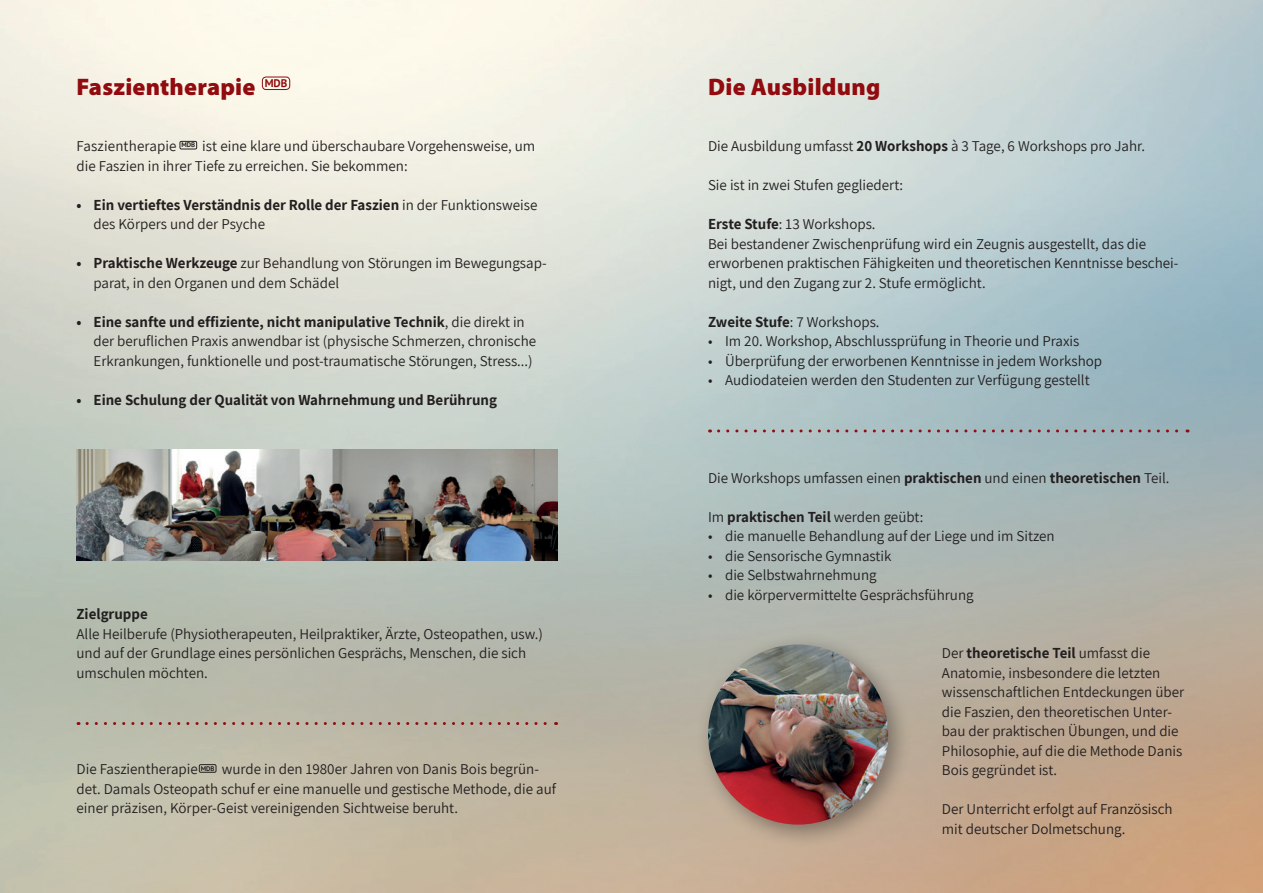
<style>
.page{position:relative;width:1263px;height:893px;background:#fff}
.page>*{position:absolute;margin:0;border:0;box-sizing:border-box;transform-origin:0 0}
.t1{font:900 24px "Myriad Pro";letter-spacing:.01em;color:#910b0f}
.t2{font:15px/19.5px "Assistant";color:#231f20}
.t3{font:700 15px/19.5px "Assistant";color:#231f20}
.t4{font:700 11.1px "PT Sans";color:#910b0f}
.t5{font:700 6.75px "PT Sans";color:#231f20}
.s1{font-weight:400}
.s2{font-weight:700}
</style>
<div class="page">
<img style="left:0;top:0;width:1263px;height:893px">
<div style="left:262px;top:77px;width:28px;height:13px;border:1px solid #910b0f;border-radius:4px"></div>
<div style="left:180px;top:141px;width:17px;height:8px;border:1px solid #231f20;border-radius:2px"></div>
<div style="left:199px;top:764px;width:17px;height:8px;border:1px solid #231f20;border-radius:2px"></div>
<svg style="left:87px;top:722px;width:470px;height:3px"></svg>
<img style="left:77px;top:450px;width:480px;height:110px">
<svg style="left:718px;top:429px;width:470px;height:3px"></svg>
<div style="left:695px;top:632px;width:217px;height:217px;background:#231f20;opacity:.45"></div>
<img style="left:708px;top:644px;width:180px;height:181px;border-radius:90px">
<p class="t1" style="left:77px;top:73px;width:180px">Faszientherapie</p>
<p class="t4" style="left:265px;top:76px;width:24px">MDB</p>
<p class="t2" style="left:77px;top:136px;width:460px;text-indent:126px">ist eine klare und überschaubare Vorgehensweise, um die Faszien in ihrer Tiefe zu erreichen. Sie bekommen:</p>
<p class="t3" style="left:94px;top:195px;width:445px;text-indent:-17px">• Ein vertieftes Verständnis der Rolle der Faszien <span class="s1">in der Funktionsweise des Körpers und der Psyche</span></p>
<p class="t2" style="left:94px;top:253px;width:455px;text-indent:-17px"><span class="s2">• Praktische Werkzeuge</span> zur Behandlung von Störungen im Bewegungsap&shy;parat, in den Organen und dem Schädel</p>
<p class="t2" style="left:94px;top:311px;width:444px;text-indent:-17px"><span class="s2">• Eine sanfte und effiziente, nicht manipulative Technik</span>, die direkt in der beruflichen Praxis anwendbar ist (physische Schmerzen, chronische<br>Erkrankungen, funktionelle und post-traumatische Störungen, Stress...)</p>
<p class="t3" style="left:77px;top:390px;width:422px">• Eine Schulung der Qualität von Wahrnehmung und Berührung</p>
<p class="t2" style="left:77px;top:136px;width:102px">Faszientherapie</p>
<p class="t5" style="left:181px;top:141px;width:15px">MDB</p>
<p class="t3" style="left:77px;top:604px;width:73px">Zielgruppe</p>
<p class="t2" style="left:77px;top:623px;width:468px">Alle Heilberufe (Physiotherapeuten, Heilpraktiker, Ärzte, Osteopathen, usw.) und auf der Grundlage eines persönlichen Gesprächs, Menschen, die sich umschulen möchten.</p>
<p class="t2" style="left:77px;top:759px;width:481px;text-indent:145px">wurde in den 1980er Jahren von Danis Bois begrün&shy;det. Damals Osteopath schuf er eine manuelle und gestische Methode, die auf einer präzisen, Körper-Geist vereinigenden Sichtweise beruht.</p>
<p class="t2" style="left:77px;top:759px;width:123px">Die Faszientherapie</p>
<p class="t5" style="left:201px;top:764px;width:15px">MDB</p>
<p class="t1" style="left:708px;top:73px;width:174px">Die Ausbildung</p>
<p class="t2" style="left:708px;top:136px;width:439px">Die Ausbildung umfasst <span class="s2">20 Workshops</span> à 3 Tage, 6 Workshops pro Jahr.</p>
<p class="t2" style="left:708px;top:175px;width:197px">Sie ist in zwei Stufen gegliedert:</p>
<p class="t2" style="left:708px;top:214px;width:169px"><span class="s2">Erste Stufe</span>: 13 Workshops.</p>
<p class="t2" style="left:708px;top:233px;width:472px">Bei bestandener Zwischenprüfung wird ein Zeugnis ausgestellt, das die erworbenen praktischen Fähigkeiten und theoretischen Kenntnisse beschei&shy;nigt, und den Zugang zur 2. Stufe ermöglicht.</p>
<p class="t2" style="left:708px;top:311px;width:173px"><span class="s2">Zweite Stufe</span>: 7 Workshops.</p>
<p class="t2" style="left:708px;top:331px;width:373px">• Im 20. Workshop, Abschlussprüfung in Theorie und Praxis</p>
<p class="t2" style="left:708px;top:350px;width:396px">• Überprüfung der erworbenen Kenntnisse in jedem Workshop</p>
<p class="t2" style="left:708px;top:370px;width:383px">• Audiodateien werden den Studenten zur Verfügung gestellt</p>
<p class="t2" style="left:708px;top:467px;width:463px">Die Workshops umfassen einen <span class="s2">praktischen</span> und einen <span class="s2">theoretischen</span> Teil.</p>
<p class="t3" style="left:708px;top:507px;width:217px"><span class="s1">Im</span> praktischen Teil <span class="s1">werden geübt:</span></p>
<p class="t2" style="left:708px;top:526px;width:348px">• die manuelle Behandlung auf der Liege und im Sitzen</p>
<p class="t2" style="left:708px;top:545px;width:185px">• die Sensorische Gymnastik</p>
<p class="t2" style="left:708px;top:565px;width:170px">• die Selbstwahrnehmung</p>
<p class="t2" style="left:708px;top:584px;width:267px">• die körpervermittelte Gesprächsführung</p>
<p class="t2" style="left:942px;top:643px;width:244px">Der <span class="s2">theoretische Teil</span> umfasst die Anatomie, insbesondere die letzten wissenschaftlichen Entdeckungen über die Faszien, den theoretischen Unter&shy;bau der praktischen Übungen, und die Philosophie, auf die die Methode Danis Bois gegründet ist.</p>
<p class="t2" style="left:942px;top:799px;width:232px">Der Unterricht erfolgt auf Französisch mit deutscher Dolmetschung.</p>
</div>
